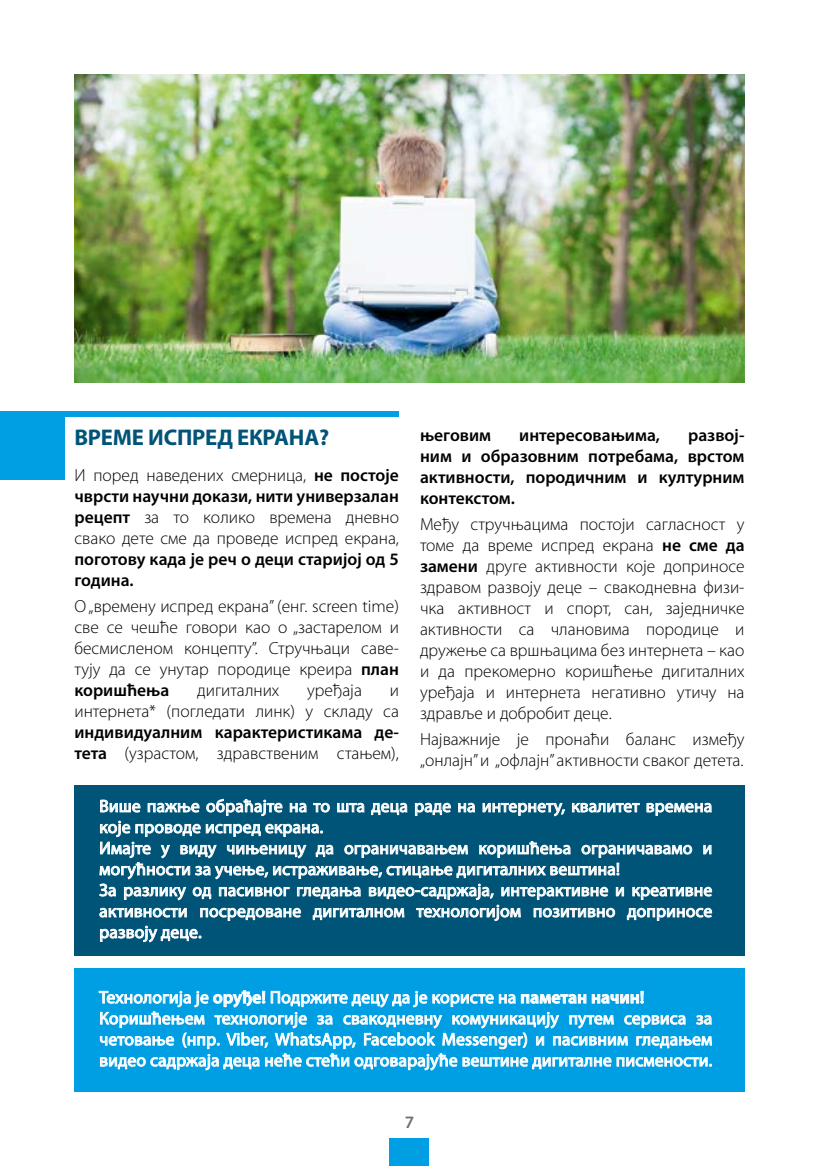
<style>
.page{position:relative;width:819px;height:1166px;background:#fff}
.page>*{position:absolute;margin:0;border:0;box-sizing:border-box;transform-origin:0 0}
.t1{font:700 22.75px "Myriad Pro";letter-spacing:-.01em;color:#005477}
.t2{font:300 17.5px/21px "Myriad Pro";color:#000;text-align:justify}
.t3{font:17.5px/21px "Myriad Pro";letter-spacing:.01em;color:#fff}
.t4{font:600 17.5px/21px "Myriad Pro";color:#000}
.t5{font:600 17.5px "Myriad Pro";color:#6f6f6e}
.s1{font-weight:600}
.s2{font-weight:300}
</style>
<div class="page">
<div style="left:389px;top:1138px;width:40px;height:28px;background:#009ee3"></div>
<div style="left:74px;top:785px;width:670px;height:170px;background:#005477"></div>
<div style="left:74px;top:968px;width:670px;height:123px;background:#009ee3"></div>
<svg style="left:99px;top:799px;width:613px;height:144px"></svg>
<svg style="left:99px;top:990px;width:613px;height:81px"></svg>
<div style="left:0;top:416px;width:64px;height:64px;background:#009ee3"></div>
<img style="left:74px;top:74px;width:670px;height:308px">
<div style="left:0;top:411px;width:399px;height:5px;background:#009ee3"></div>
<p class="t4" style="left:420px;top:425px;width:326px;text-align:justify;text-indent:268px">развој&shy;ним и образовним потребама, врстом активности, породичним и културним контекстом.</p>
<p class="t2" style="left:420px;top:514px;width:326px">Међу стручњацима постоји сагласност у томе да време испред екрана <span class="s1">не сме да замени</span> друге активности које доприносе здравом развоју деце – свакодневна физи&shy;чка активност и спорт, сан, заједничке активности са члановима породице и дружење са вршњацима без интернета – као и да прекомерно коришћење дигиталних уређаја и интернета негативно утичу на здравље и добробит деце.</p>
<p class="t2" style="left:420px;top:729px;width:326px">Најважније је пронаћи баланс између „онлајн” и „офлајн” активности сваког детета.</p>
<p class="t3" style="left:99px;top:796px;width:614px">Више пажње обраћајте на то шта деца раде на интернету, квалитет времена које проводе испред екрана.<br>Имајте у виду чињеницу да ограничавањем коришћења ограничавамо и могућности за учење, истраживање, стицање дигиталних вештина!<br>За разлику од пасивног гледања видео-садржаја, интерактивне и креативне активности посредоване дигиталном технологијом позитивно доприносе развоју деце.</p>
<h1 class="t1" style="left:74px;top:422px;width:256px">ВРЕМЕ ИСПРЕД ЕКРАНА?</h1>
<p class="t2" style="left:74px;top:465px;width:326px">И поред наведених смерница, <span class="s1">не постоје чврсти научни докази, нити универзалан рецепт</span> за то колико времена дневно свако дете сме да проведе испред екрана,</p>
<p class="t4" style="left:74px;top:549px;width:326px">поготову када је реч о деци старијој од 5 година.</p>
<p class="t2" style="left:74px;top:596px;width:326px">О „времену испред екрана” (енг. screen time) све се чешће говори као о „застарелом и бесмисленом концепту”. Стручњаци саве&shy;тују да се унутар породице креира <span class="s1">план коришћења</span></p>
<p class="t4" style="left:420px;top:425px;width:73px">његовим</p>
<p class="t4" style="left:519px;top:425px;width:142px">интересовањима,</p>
<p class="t2" style="left:197px;top:680px;width:84px">дигиталних</p>
<p class="t2" style="left:307px;top:680px;width:56px">уређаја</p>
<p class="t2" style="left:74px;top:680px;width:326px;text-align:right">и<br>интернета* (погледати линк) у складу са</p>
<p class="t4" style="left:74px;top:722px;width:326px">индивидуалним карактеристикама де&shy;тета <span class="s2">(узрастом, здравственим стањем),</span></p>
<p class="t3" style="left:99px;top:987px;width:614px">Технологија је <span class="s1">оруђе!</span> Подржите децу да је користе на <span class="s1">паметан начин!<br></span>Коришћењем технологије за свакодневну комуникацију путем сервиса за четовање (нпр. Viber, WhatsApp, Facebook Messenger) и пасивним гледањем видео садржаја деца неће стећи одговарајуће вештине дигиталне писмености.</p>
<p class="t5" style="left:405px;top:1112px;width:11px">7</p>
</div>
